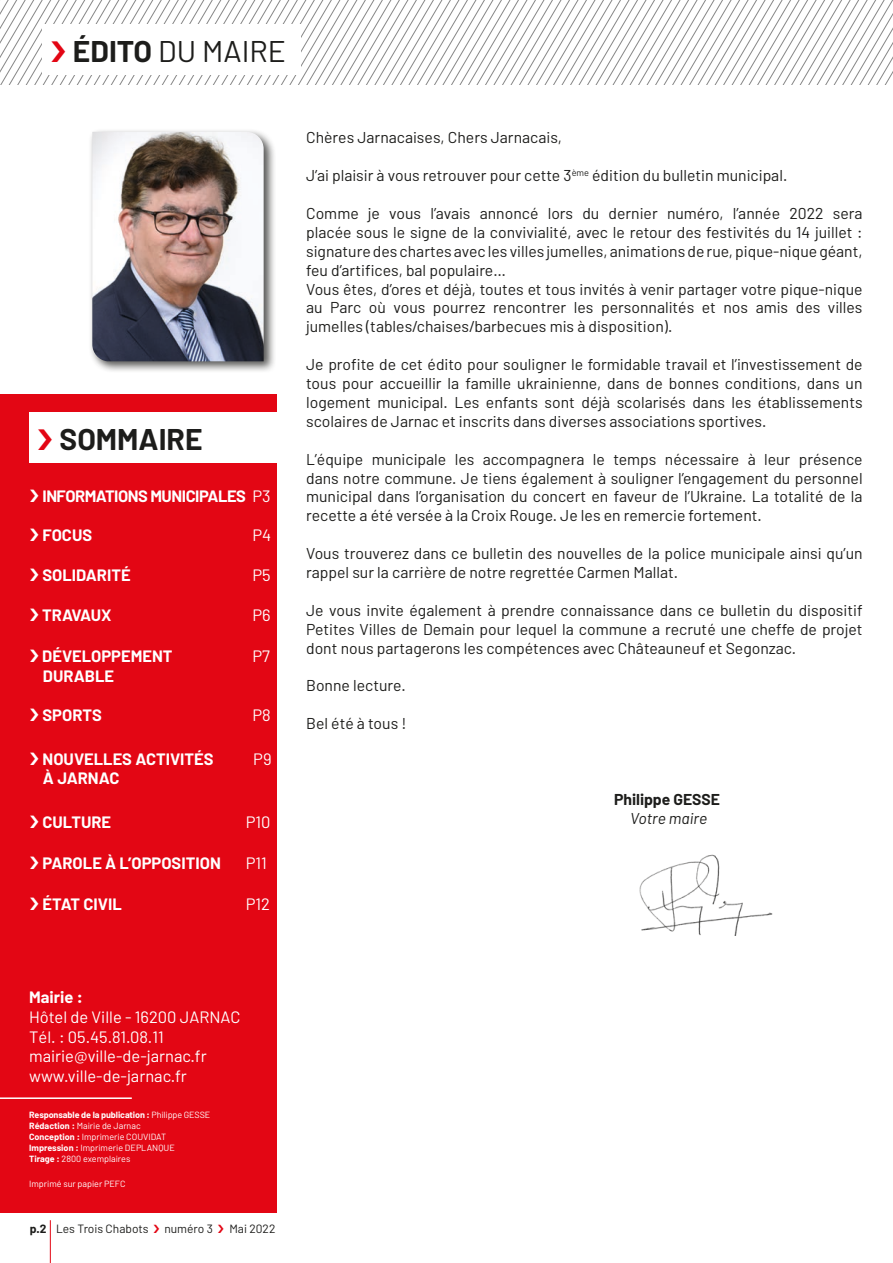
<style>
.page{position:relative;width:893px;height:1263px;background:#fff}
.page>*{position:absolute;margin:0;border:0;box-sizing:border-box;transform-origin:0 0}
.t1{font:30px "Barlow";color:#1d1d1b}
.t2{font:700 30px "Barlow";color:#1d1d1b}
.t3{font:700 16.5px "Barlow";color:#fff}
.t4{font:16.5px "Barlow";color:#fff}
.t5{font:700 16.5px "Barlow";letter-spacing:-.03em;color:#fff}
.t6{font:15.75px/18.9px "Barlow";color:#1d1d1b;text-align:justify}
.t7{font:700 15.75px "Barlow";color:#1d1d1b}
.t8{font:italic 15.75px "Barlow";letter-spacing:-.005em;color:#1d1d1b}
.t9{font:12px "Barlow";color:#1d1d1b}
.t10{font:9px "Barlow";color:#fff}
.t11{font:700 9px "Barlow";letter-spacing:-.01em;color:#fff}
.s1{font-weight:700}
.s2{font-weight:400}
</style>
<div class="page">
<div style="left:0;top:394px;width:276px;height:819px;background:#e30614"></div>
<hr style="left:50px;top:1220px;width:1px;height:43px;background:#e30614">
<div style="left:29px;top:412px;width:259px;height:51px;background:#fff"></div>
<div style="left:88px;top:128px;width:188px;height:246px;background:#1d1d1b;opacity:.75"></div>
<img style="left:92px;top:132px;width:172px;height:229px">
<hr style="left:0;top:1097px;width:132px;height:2px;background:#fff">
<img style="left:639px;top:854px;width:134px;height:82px">
<svg style="left:0;top:0;width:893px;height:85px"></svg>
<p class="t1" style="left:73px;top:32px;width:215px"><span class="s1">ÉDITO</span> DU MAIRE</p>
<p class="t2" style="left:60px;top:420px;width:145px">SOMMAIRE</p>
<p class="t5" style="left:43px;top:485px;width:230px">INFORMATIONS MUNICIPALES <span class="s2">P3</span></p>
<p class="t3" style="left:43px;top:525px;width:51px">FOCUS</p>
<p class="t4" style="left:252px;top:525px;width:20px">P4</p>
<p class="t3" style="left:43px;top:565px;width:90px">SOLIDARITÉ</p>
<p class="t4" style="left:252px;top:565px;width:20px">P5</p>
<p class="t3" style="left:42px;top:604px;width:71px">TRAVAUX</p>
<p class="t4" style="left:252px;top:604px;width:20px">P6</p>
<p class="t3" style="left:42px;top:646px;width:132px">DÉVELOPPEMENT</p>
<p class="t4" style="left:252px;top:646px;width:19px">P7</p>
<p class="t3" style="left:43px;top:665px;width:73px">DURABLE</p>
<p class="t3" style="left:43px;top:705px;width:61px">SPORTS</p>
<p class="t4" style="left:252px;top:705px;width:20px">P8</p>
<p class="t3" style="left:43px;top:748px;width:173px">NOUVELLES ACTIVITÉS</p>
<p class="t4" style="left:253px;top:748px;width:20px">P9</p>
<p class="t3" style="left:43px;top:768px;width:78px">À JARNAC</p>
<p class="t3" style="left:43px;top:811px;width:70px">CULTURE</p>
<p class="t4" style="left:246px;top:811px;width:26px">P10</p>
<p class="t3" style="left:43px;top:853px;width:180px">PAROLE À L’OPPOSITION</p>
<p class="t4" style="left:246px;top:853px;width:23px">P11</p>
<p class="t3" style="left:43px;top:894px;width:81px">ÉTAT CIVIL</p>
<p class="t4" style="left:246px;top:894px;width:26px">P12</p>
<p class="t6" style="left:306px;top:128px;width:257px">Chères Jarnacaises, Chers Jarnacais,</p>
<p class="t6" style="left:306px;top:166px;width:483px">J’ai plaisir à vous retrouver pour cette 3<sup>ème</sup> édition du bulletin municipal.</p>
<p class="t6" style="left:306px;top:203px;width:558px">Comme je vous l’avais annoncé lors du dernier numéro, l’année 2022 sera placée sous le signe de la convivialité, avec le retour des festivités du 14 juillet : signature des chartes avec les villes jumelles, animations de rue, pique-nique géant, feu d’artifices, bal populaire…</p>
<p class="t6" style="left:306px;top:279px;width:558px">Vous êtes, d’ores et déjà, toutes et tous invités à venir partager votre pique-nique au Parc où vous pourrez rencontrer les personnalités et nos amis des villes jumelles (tables/chaises/barbecues mis à disposition).</p>
<p class="t6" style="left:306px;top:355px;width:558px">Je profite de cet édito pour souligner le formidable travail et l’investissement de tous pour accueillir la famille ukrainienne, dans de bonnes conditions, dans un logement municipal. Les enfants sont déjà scolarisés dans les établissements scolaires de Jarnac et inscrits dans diverses associations sportives.</p>
<p class="t6" style="left:306px;top:449px;width:558px">L’équipe municipale les accompagnera le temps nécessaire à leur présence dans notre commune. Je tiens également à souligner l’engagement du personnel municipal dans l’organisation du concert en faveur de l’Ukraine. La totalité de la recette a été versée à la Croix Rouge. Je les en remercie fortement.</p>
<p class="t6" style="left:306px;top:544px;width:558px">Vous trouverez dans ce bulletin des nouvelles de la police municipale ainsi qu’un rappel sur la carrière de notre regrettée Carmen Mallat.</p>
<p class="t6" style="left:306px;top:600px;width:558px">Je vous invite également à prendre connaissance dans ce bulletin du dispositif Petites Villes de Demain pour lequel la commune a recruté une cheffe de projet dont nous partagerons les compétences avec Châteauneuf et Segonzac.</p>
<p class="t6" style="left:306px;top:676px;width:101px">Bonne lecture.</p>
<p class="t6" style="left:306px;top:714px;width:102px">Bel été à tous !</p>
<p class="t7" style="left:614px;top:789px;width:108px">Philippe GESSE</p>
<p class="t8" style="left:630px;top:808px;width:79px">Votre maire</p>
<p class="t3" style="left:29px;top:987px;width:55px">Mairie :</p>
<p class="t4" style="left:29px;top:1007px;width:213px">Hôtel de Ville - 16200 JARNAC</p>
<p class="t4" style="left:29px;top:1026px;width:136px">Tél. : 05.45.81.08.11</p>
<p class="t4" style="left:29px;top:1046px;width:179px">mairie@ville-de-jarnac.fr</p>
<p class="t4" style="left:29px;top:1066px;width:159px">www.ville-de-jarnac.fr</p>
<p class="t11" style="left:29px;top:1109px;width:183px">Responsable de la publication : <span class="s2">Philippe GESSE</span></p>
<p class="t10" style="left:29px;top:1120px;width:113px"><span class="s1">Rédaction :</span> Mairie de Jarnac</p>
<p class="t10" style="left:29px;top:1131px;width:139px"><span class="s1">Conception :</span> Imprimerie COUVIDAT</p>
<p class="t10" style="left:29px;top:1142px;width:147px"><span class="s1">Impression :</span> Imprimerie DEPLANQUE</p>
<p class="t10" style="left:29px;top:1153px;width:103px"><span class="s1">Tirage :</span> 2800 exemplaires</p>
<p class="t10" style="left:29px;top:1178px;width:98px">Imprimé sur papier PEFC</p>
<p class="t9" style="left:30px;top:1221px;width:120px"><span class="s1">p.2</span> Les Trois Chabots</p>
<p class="t9" style="left:164px;top:1221px;width:50px">numéro 3</p>
<p class="t9" style="left:229px;top:1221px;width:48px">Mai 2022</p>
</div>
